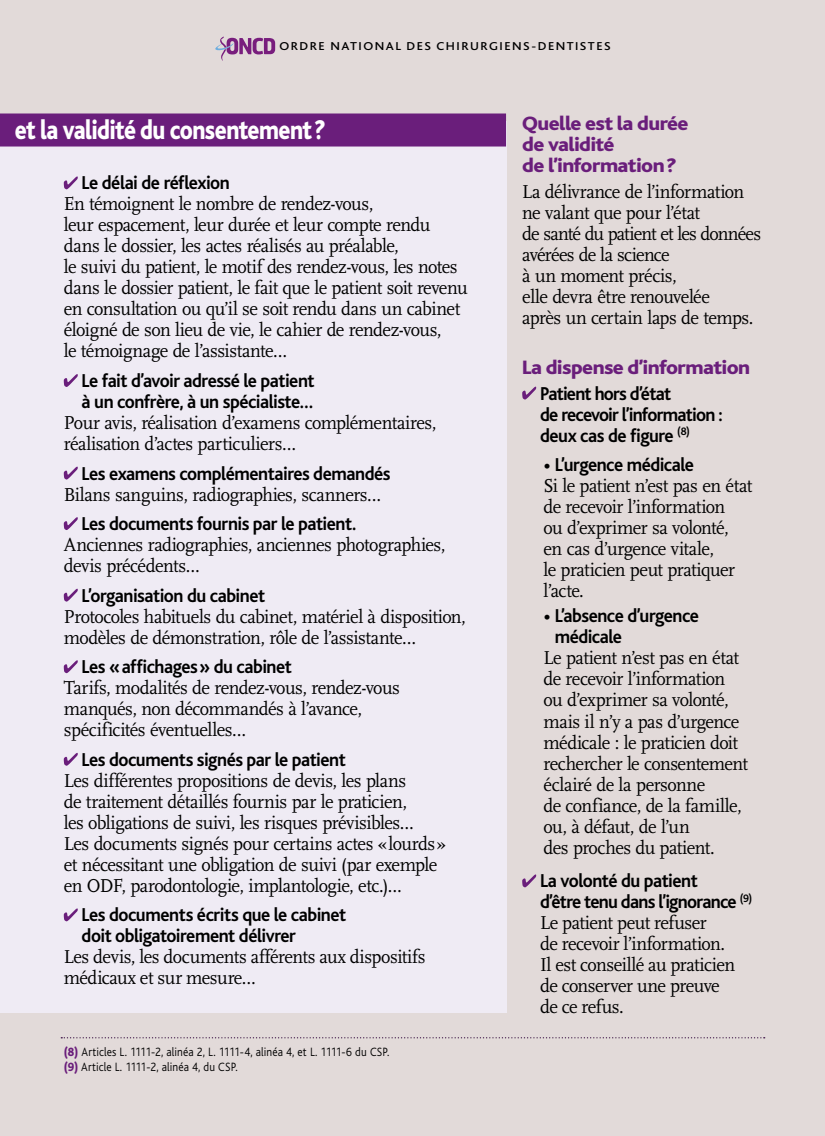
<style>
.page{position:relative;width:825px;height:1136px;background:#fff}
.page>*{position:absolute;margin:0;border:0;box-sizing:border-box;transform-origin:0 0}
.t1{font:800 27.9px "Bliss";letter-spacing:-.025em;color:#fff;scale:.83 1}
.t2{font:800 20.25px/21px "Bliss";letter-spacing:-.03em;color:#6a1e7b;scale:1.05 1}
.t3{font:19.5px/21px "Scala";letter-spacing:-.03em;color:#000;scale:.95 1}
.t4{font:700 19.5px/21px "Bliss";letter-spacing:-.03em;color:#000;scale:.95 1}
.t5{font:300 12.6px/15px "Bliss";letter-spacing:.005em;color:#000;scale:.9 1}
.t6{font:500 12px "Bliss";letter-spacing:.115em;color:#000;scale:1.1 1}
.s1{font-family:"Bliss";font-weight:700}
.s2{font-weight:800;color:#6a1e7b}
.s3{font-size:21px}
.s4{font-family:"Scala";font-weight:400;font-size:21px}
</style>
<div class="page">
<div style="left:0;top:0;width:825px;height:1135px;background:#e2dad9"></div>
<svg style="left:215px;top:37px;width:60px;height:24px"></svg>
<svg style="left:522px;top:386px;width:14px;height:13px"></svg>
<svg style="left:522px;top:874px;width:14px;height:13px"></svg>
<div style="left:0;top:121px;width:506px;height:891px;background:#efebf4"></div>
<svg style="left:64px;top:176px;width:14px;height:13px"></svg>
<svg style="left:64px;top:374px;width:14px;height:13px"></svg>
<svg style="left:64px;top:466px;width:14px;height:13px"></svg>
<svg style="left:64px;top:517px;width:14px;height:13px"></svg>
<svg style="left:64px;top:588px;width:14px;height:13px"></svg>
<svg style="left:64px;top:660px;width:14px;height:13px"></svg>
<svg style="left:64px;top:752px;width:14px;height:13px"></svg>
<svg style="left:64px;top:908px;width:14px;height:13px"></svg>
<div style="left:0;top:113px;width:506px;height:33px;background:#6a1e7b"></div>
<div style="left:59px;top:1034px;width:706px;height:5px;background:#000;opacity:.37"></div>
<p class="t6" style="left:279px;top:40px;width:303px">ORDRE NATIONAL DES CHIRURGIENS-DENTISTES</p>
<p class="t1" style="left:15px;top:115px;width:376px">et la validité du consentement?</p>
<p class="t3" style="left:64px;top:173px;width:427px;text-indent:18px"><span class="s1">Le délai de réflexion<br></span>En témoignent le nombre de rendez-vous,<br>leur espacement, leur durée et leur compte rendu dans le dossier, les actes réalisés au préalable,<br>le suivi du patient, le motif des rendez-vous, les notes dans le dossier patient, le fait que le patient soit revenu en consultation ou qu’il se soit rendu dans un cabinet éloigné de son lieu de vie, le cahier de rendez-vous,<br>le témoignage de l’assistante…</p>
<p class="t4" style="left:82px;top:370px;width:247px">Le fait d’avoir adressé le patient</p>
<p class="t4" style="left:82px;top:391px;width:245px">à un confrère, à un spécialiste…</p>
<p class="t3" style="left:64px;top:412px;width:394px">Pour avis, réalisation d’examens complémentaires,</p>
<p class="t3" style="left:64px;top:433px;width:246px">réalisation d’actes particuliers…</p>
<p class="t3" style="left:64px;top:463px;width:345px;text-indent:18px"><span class="s1">Les examens complémentaires demandés<br></span>Bilans sanguins, radiographies, scanners…</p>
<p class="t3" style="left:64px;top:513px;width:403px;text-indent:18px"><span class="s1">Les documents fournis par le patient.<br></span>Anciennes radiographies, anciennes photographies, devis précédents…</p>
<p class="t3" style="left:64px;top:585px;width:425px;text-indent:18px"><span class="s1">L’organisation du cabinet<br></span>Protocoles habituels du cabinet, matériel à disposition, modèles de démonstration, rôle de l’assistante…</p>
<p class="t3" style="left:64px;top:656px;width:355px;text-indent:18px"><span class="s1">Les «affichages» du cabinet<br></span>Tarifs, modalités de rendez-vous, rendez-vous manqués, non décommandés à l’avance, spécificités éventuelles…</p>
<p class="t3" style="left:64px;top:749px;width:404px;text-indent:18px"><span class="s1">Les documents signés par le patient<br></span>Les différentes propositions de devis, les plans<br>de traitement détaillés fournis par le praticien,<br>les obligations de suivi, les risques prévisibles…<br>Les documents signés pour certains actes «lourds» et nécessitant une obligation de suivi (par exemple en ODF, parodontologie, implantologie, etc.)…</p>
<p class="t4" style="left:82px;top:904px;width:280px">Les documents écrits que le cabinet</p>
<p class="t4" style="left:82px;top:925px;width:227px">doit obligatoirement délivrer</p>
<p class="t3" style="left:64px;top:946px;width:382px">Les devis, les documents afférents aux dispositifs</p>
<p class="t3" style="left:64px;top:967px;width:204px">médicaux et sur mesure…</p>
<p class="t5" style="left:64px;top:1044px;width:363px"><span class="s2">(8)</span> Articles L. 1111-2, alinéa 2, L. 1111-4, alinéa 4, et L. 1111-6 du CSP. <span class="s2">(9)</span> Article L. 1111-2, alinéa 4, du CSP.</p>
<p class="t2" style="left:522px;top:114px;width:160px">Quelle est la durée de validité<br>de l’information?</p>
<p class="t3" style="left:522px;top:181px;width:253px">La délivrance de l’information ne valant que pour l’état<br>de santé du patient et les données avérées de la science<br>à un moment précis,<br>elle devra être renouvelée<br>après un certain laps de temps.</p>
<p class="t2" style="left:522px;top:357px;width:219px">La dispense d’information</p>
<p class="t4" style="left:540px;top:383px;width:194px">Patient hors d’état<br>de recevoir l’information : deux cas de figure <sup>(8)</sup></p>
<p class="t3" style="left:543px;top:454px;width:221px"><span class="s3">•</span> <span class="s1">L’urgence médicale<br></span>Si le patient n’est pas en état de recevoir l’information<br>ou d’exprimer sa volonté, en cas d’urgence vitale,<br>le praticien peut pratiquer l’acte.</p>
<p class="t4" style="left:543px;top:606px;width:165px"><span class="s4">•</span> L’absence d’urgence</p>
<p class="t4" style="left:555px;top:627px;width:72px">médicale</p>
<p class="t3" style="left:543px;top:648px;width:207px">Le patient n’est pas en état</p>
<p class="t3" style="left:543px;top:669px;width:193px">de recevoir l’information</p>
<p class="t3" style="left:543px;top:690px;width:197px">ou d’exprimer sa volonté,</p>
<p class="t3" style="left:543px;top:711px;width:208px">mais il n’y a pas d’urgence</p>
<p class="t3" style="left:543px;top:732px;width:206px">médicale : le praticien doit</p>
<p class="t3" style="left:543px;top:753px;width:217px">rechercher le consentement</p>
<p class="t3" style="left:543px;top:774px;width:172px">éclairé de la personne</p>
<p class="t3" style="left:543px;top:795px;width:210px">de confiance, de la famille,</p>
<p class="t3" style="left:543px;top:816px;width:156px">ou, à défaut, de l’un</p>
<p class="t3" style="left:543px;top:837px;width:182px">des proches du patient.</p>
<p class="t3" style="left:540px;top:870px;width:225px"><span class="s1">La volonté du patient<br>d’être tenu dans l’ignorance</span> <sup>(9)<br></sup>Le patient peut refuser<br>de recevoir l’information.<br>Il est conseillé au praticien de conserver une preuve<br>de ce refus.</p>
</div>
